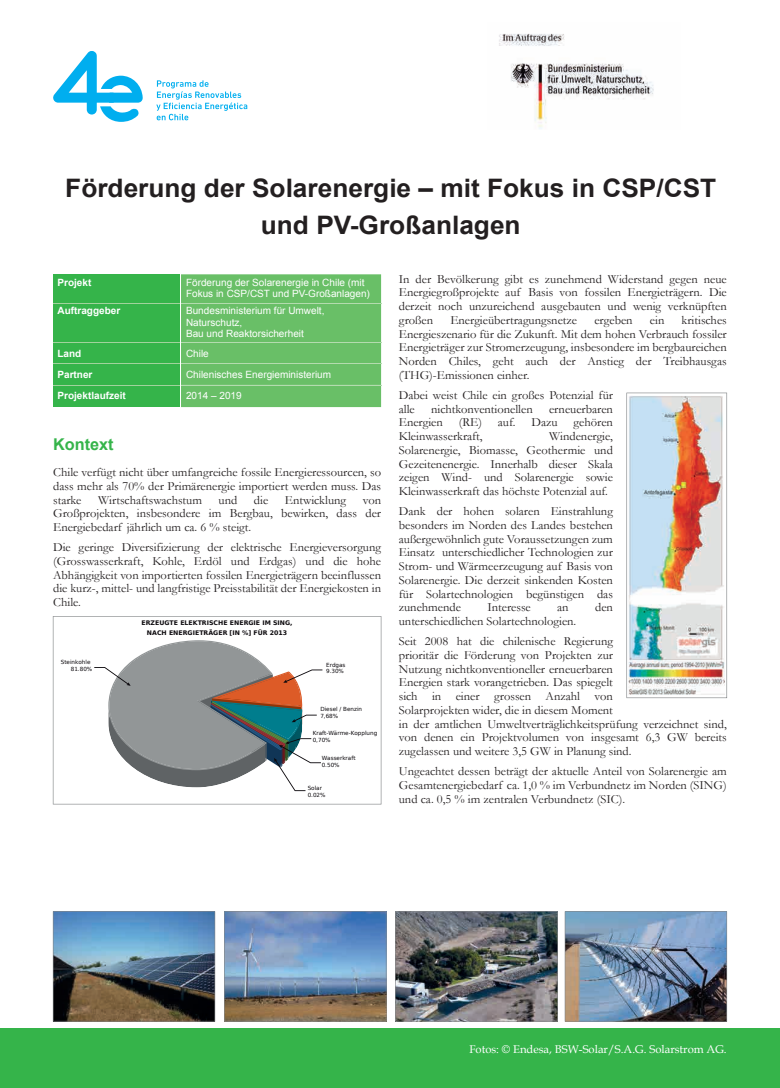
<style>
.page{position:relative;width:780px;height:1088px;background:#fff}
.page>*{position:absolute;margin:0;border:0;box-sizing:border-box;transform-origin:0 0}
.t1{font:700 25.5px/37.5px "Arial";color:#231f20;text-align:center}
.t2{font:700 16.25px "Arial";color:#35b44a}
.t3{font:12.5px/13.8px "Garamond";color:#231f20;text-align:justify}
.t4{font:11.25px "Book Antiqua";color:#fff}
.t5{font:10px/11.2px "Arial";color:#fff}
.t6{font:700 10px "Arial";color:#fff}
.t7{font:700 6.25px/10px "Bitstream Vera Sans";color:#0c090d;text-align:center}
.t8{font:5.62px/6.8px "Bitstream Vera Sans";color:#0c090d}
</style>
<div class="page">
<svg style="left:156px;top:80px;width:91px;height:40px"></svg>
<svg style="left:53px;top:51px;width:90px;height:71px"></svg>
<img style="left:499px;top:33px;width:155px;height:96px">
<div style="left:0;top:1028px;width:780px;height:60px;background:#35b44a"></div>
<div style="left:53px;top:274px;width:127px;height:133px;background:#35b44a"></div>
<hr style="left:53px;top:303px;width:127px;height:1px;background:#a1d29c">
<hr style="left:53px;top:342px;width:127px;height:1px;background:#a1d29c">
<hr style="left:53px;top:363px;width:127px;height:1px;background:#a1d29c">
<div style="left:181px;top:274px;width:200px;height:133px;background:#69bf67"></div>
<hr style="left:53px;top:385px;width:127px;height:1px;background:#a1d29c">
<hr style="left:181px;top:385px;width:200px;height:1px;background:#b3dbae">
<img style="left:53px;top:911px;width:162px;height:110px">
<img style="left:224px;top:911px;width:162px;height:110px">
<img style="left:395px;top:911px;width:162px;height:110px">
<img style="left:564px;top:911px;width:163px;height:110px">
<svg style="left:53px;top:616px;width:328px;height:188px"></svg>
<svg style="left:94px;top:640px;width:228px;height:151px"></svg>
<svg style="left:626px;top:393px;width:101px;height:305px"></svg>
<img style="left:628px;top:396px;width:97px;height:299px">
<h1 class="t1" style="left:65px;top:170px;width:652px">Förderung der Solarenergie – mit Fokus in CSP/CST und PV-Großanlagen</h1>
<p class="t6" style="left:57px;top:276px;width:35px">Projekt</p>
<p class="t5" style="left:186px;top:277px;width:185px">Förderung der Solarenergie in Chile (mit<br>Fokus in CSP/CST und PV-Großanlagen)</p>
<p class="t6" style="left:57px;top:304px;width:64px">Auftraggeber</p>
<p class="t5" style="left:186px;top:305px;width:140px">Bundesministerium für Umwelt,<br>Naturschutz,<br>Bau und Reaktorsicherheit</p>
<p class="t6" style="left:57px;top:347px;width:25px">Land</p>
<p class="t5" style="left:186px;top:348px;width:24px">Chile</p>
<p class="t6" style="left:57px;top:368px;width:37px">Partner</p>
<p class="t5" style="left:186px;top:369px;width:147px">Chilenisches Energieministerium</p>
<p class="t6" style="left:57px;top:389px;width:70px">Projektlaufzeit</p>
<p class="t5" style="left:186px;top:390px;width:57px">2014 – 2019</p>
<p class="t3" style="left:399px;top:271px;width:329px">In der Bevölkerung gibt es zunehmend Widerstand gegen neue Energiegroßprojekte auf Basis von fossilen Energieträgern. Die derzeit noch unzureichend ausgebauten und wenig verknüpften großen</p>
<p class="t3" style="left:450px;top:313px;width:128px">Energieübertragungsnetze</p>
<p class="t3" style="left:594px;top:313px;width:40px">ergeben</p>
<p class="t3" style="left:650px;top:313px;width:16px">ein</p>
<p class="t3" style="left:399px;top:313px;width:329px;text-indent:283px">kritisches Energieszenario für die Zukunft. Mit dem hohen Verbrauch fossiler Energieträger zur Stromerzeugung, insbesondere im bergbaureichen Norden Chiles, geht auch der Anstieg der Treibhausgas (THG)-Emissionen einher.</p>
<p class="t3" style="left:399px;top:388px;width:216px">Dabei weist Chile ein großes Potenzial für alle</p>
<p class="t3" style="left:431px;top:401px;width:103px">nichtkonventionellen</p>
<p class="t3" style="left:549px;top:401px;width:65px">erneuerbaren</p>
<p class="t3" style="left:399px;top:415px;width:46px">Energien</p>
<p class="t3" style="left:458px;top:415px;width:25px">(RE)</p>
<p class="t3" style="left:498px;top:415px;width:19px">auf.</p>
<p class="t3" style="left:531px;top:415px;width:28px">Dazu</p>
<p class="t3" style="left:573px;top:415px;width:41px">gehören</p>
<p class="t3" style="left:399px;top:429px;width:85px">Kleinwasserkraft,</p>
<p class="t3" style="left:399px;top:429px;width:216px;text-indent:150px">Windenergie, Solarenergie, Biomasse, Geothermie und Gezeitenenergie. Innerhalb dieser Skala zeigen Wind- und Solarenergie sowie Kleinwasserkraft das höchste Potenzial auf.</p>
<p class="t3" style="left:399px;top:504px;width:216px">Dank der hohen solaren Einstrahlung besonders im Norden des Landes bestehen außergewöhnlich gute Voraussetzungen zum Einsatz unterschiedlicher Technologien zur Strom- und Wärmeerzeugung auf Basis von Solarenergie. Die derzeit sinkenden Kosten für Solartechnologien begünstigen das zunehmende</p>
<h2 class="t2" style="left:53px;top:433px;width:62px">Kontext</h2>
<p class="t3" style="left:53px;top:465px;width:329px">Chile verfügt nicht über umfangreiche fossile Energieressourcen, so dass mehr als 70% der Primärenergie importiert werden muss. Das starke</p>
<p class="t3" style="left:98px;top:492px;width:105px">Wirtschaftswachstum</p>
<p class="t3" style="left:218px;top:492px;width:20px">und</p>
<p class="t3" style="left:254px;top:492px;width:16px">die</p>
<p class="t3" style="left:285px;top:492px;width:63px">Entwicklung</p>
<p class="t3" style="left:53px;top:492px;width:329px;text-indent:309px">von Großprojekten, insbesondere im Bergbau, bewirken, dass der Energiebedarf jährlich um ca. 6 % steigt.</p>
<p class="t3" style="left:53px;top:540px;width:329px">Die geringe Diversifizierung der elektrische Energieversorgung (Grosswasserkraft, Kohle, Erdöl und Erdgas) und die hohe Abhängigkeit von importierten fossilen Energieträgern beeinflussen die kurz-, mittel- und langfristige Preisstabilität der Energiekosten in Chile.</p>
<p class="t3" style="left:487px;top:600px;width:45px">Interesse</p>
<p class="t3" style="left:557px;top:600px;width:13px">an</p>
<p class="t3" style="left:595px;top:600px;width:19px">den</p>
<p class="t3" style="left:399px;top:611px;width:216px;line-height:20px">unterschiedlichen Solartechnologien.<br>Seit 2008 hat die chilenische Regierung</p>
<p class="t3" style="left:399px;top:648px;width:329px;text-align:left">prioritär die Förderung von Projekten zur<br>Nutzung nichtkonventioneller erneuerbaren<br>Energien stark vorangetrieben. Das spiegelt<br>sich in einer grossen Anzahl von<br>Solarprojekten wider, die in diesem Moment<br>in der amtlichen Umweltverträglichkeitsprüfung verzeichnet sind, von denen ein Projektvolumen von insgesamt 6,3 GW bereits zugelassen und weitere 3,5 GW in Planung sind.</p>
<p class="t3" style="left:399px;top:764px;width:329px">Ungeachtet dessen beträgt der aktuelle Anteil von Solarenergie am Gesamtenergiebedarf ca. 1,0 % im Verbundnetz im Norden (SING) und ca. 0,5 % im zentralen Verbundnetz (SIC).</p>
<p class="t7" style="left:141px;top:618px;width:153px">ERZEUGTE ELEKTRISCHE ENERGIE IM SING,<br>NACH ENERGIETRÄGER [IN %] FÜR 2013</p>
<p class="t8" style="left:71px;top:659px;width:23px;text-indent:-10px">Steinkohle<br>81.80%</p>
<p class="t8" style="left:326px;top:661px;width:21px">Erdgas<br>9.30%</p>
<p class="t8" style="left:320px;top:706px;width:43px">Diesel / Benzin<br>7,68%</p>
<p class="t8" style="left:313px;top:730px;width:66px">Kraft-Wärme-Kopplung<br>0,70%</p>
<p class="t8" style="left:322px;top:755px;width:35px">Wasserkraft<br>0.50%</p>
<p class="t8" style="left:307px;top:785px;width:19px">Solar<br>0.02%</p>
<p class="t4" style="left:469px;top:1042px;width:259px">Fotos: © Endesa, BSW-Solar/S.A.G. Solarstrom AG.</p>
</div>
